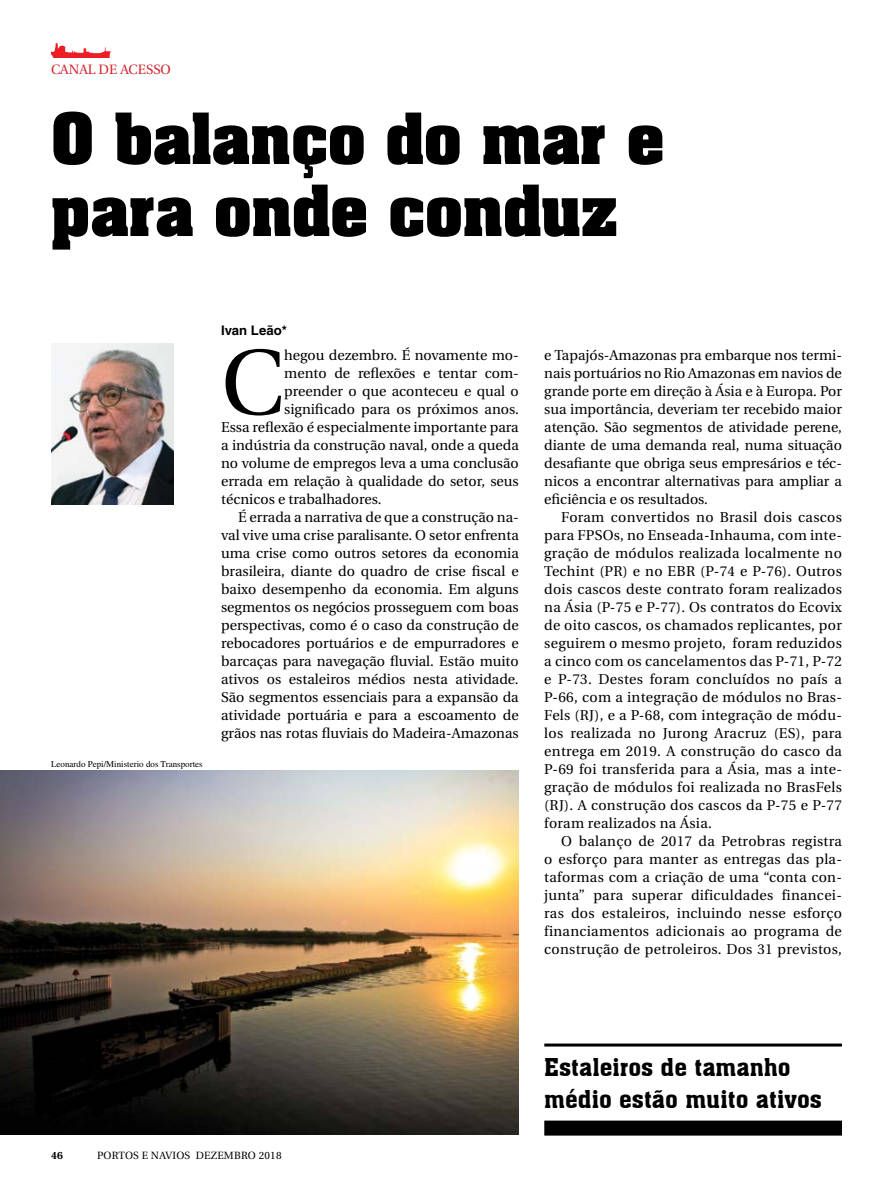
<style>
.page{position:relative;width:893px;height:1191px;background:#fff}
.page>*{position:absolute;margin:0;border:0;box-sizing:border-box;transform-origin:0 0}
.t1{font:92.25px "Utopia";color:#000}
.t2{font:700 60px/72px "Aachen";color:#000}
.t3{font:24px/31.5px "Aachen BT";color:#000}
.t4{font:14.25px/18px "Utopia";color:#000;text-align:justify}
.t5{font:13.5px "Utopia";color:#d2232a}
.t6{font:700 13.2px "Helvetica";color:#000}
.t7{font:10.5px "Utopia";letter-spacing:.02em;color:#000}
.t8{font:700 10.5px "Utopia";color:#000}
.t9{font:9px "Times";color:#000}
</style>
<div class="page">
<img style="left:51px;top:43px;width:59px;height:15px">
<img style="left:51px;top:343px;width:123px;height:161px">
<hr style="left:544px;top:1043px;width:298px;height:3px;background:#000">
<div style="left:544px;top:1120px;width:298px;height:15px;background:#000"></div>
<img style="left:0;top:771px;width:519px;height:363px">
<p class="t5" style="left:51px;top:62px;width:121px">CANAL DE ACESSO</p>
<h2 class="t2" style="left:51px;top:101px;width:615px">O balanço do mar e para onde conduz</h2>
<p class="t9" style="left:51px;top:758px;width:153px">Leonardo Pepi/Ministerio dos Transportes</p>
<p class="t6" style="left:221px;top:322px;width:67px">Ivan Leão*</p>
<h1 class="t1" style="left:221px;top:332px;width:65px">C</h1>
<p class="t4" style="left:284px;top:346px;width:236px">hegou dezembro. É novamente mo-</p>
<p class="t4" style="left:284px;top:364px;width:236px">mento de reflexões e tentar com-</p>
<p class="t4" style="left:284px;top:382px;width:236px">preender o que aconteceu e qual o</p>
<p class="t4" style="left:284px;top:400px;width:236px">significado para os próximos anos.</p>
<p class="t4" style="left:221px;top:418px;width:299px">Essa reflexão é especialmente importante para</p>
<p class="t4" style="left:221px;top:436px;width:299px">a indústria da construção naval, onde a queda</p>
<p class="t4" style="left:221px;top:454px;width:299px">no volume de empregos leva a uma conclusão</p>
<p class="t4" style="left:221px;top:472px;width:299px">errada em relação à qualidade do setor, seus</p>
<p class="t4" style="left:221px;top:490px;width:162px">técnicos e trabalhadores.</p>
<p class="t4" style="left:238px;top:508px;width:282px">É errada a narrativa de que a construção na-</p>
<p class="t4" style="left:221px;top:526px;width:299px">val vive uma crise paralisante. O setor enfrenta</p>
<p class="t4" style="left:221px;top:544px;width:299px">uma crise como outros setores da economia</p>
<p class="t4" style="left:221px;top:562px;width:299px">brasileira, diante do quadro de crise fiscal e</p>
<p class="t4" style="left:221px;top:580px;width:299px">baixo desempenho da economia. Em alguns</p>
<p class="t4" style="left:221px;top:598px;width:299px">segmentos os negócios prosseguem com boas</p>
<p class="t4" style="left:221px;top:616px;width:299px">perspectivas, como é o caso da construção de</p>
<p class="t4" style="left:221px;top:634px;width:299px">rebocadores portuários e de empurradores e</p>
<p class="t4" style="left:221px;top:652px;width:299px">barcaças para navegação fluvial. Estão muito</p>
<p class="t4" style="left:221px;top:670px;width:299px">ativos os estaleiros médios nesta atividade.</p>
<p class="t4" style="left:221px;top:688px;width:299px">São segmentos essenciais para a expansão da</p>
<p class="t4" style="left:221px;top:706px;width:299px">atividade portuária e para a escoamento de</p>
<p class="t4" style="left:221px;top:724px;width:299px">grãos nas rotas fluviais do Madeira-Amazonas</p>
<p class="t4" style="left:544px;top:346px;width:299px">e Tapajós-Amazonas pra embarque nos termi&shy;nais portuários no Rio Amazonas em navios de grande porte em direção à Ásia e à Europa. Por sua importância, deveriam ter recebido maior atenção. São segmentos de atividade perene, diante de uma demanda real, numa situação desafiante que obriga seus empresários e téc&shy;nicos a encontrar alternativas para ampliar a eficiência e os resultados.</p>
<p class="t4" style="left:544px;top:508px;width:299px;text-indent:17px">Foram convertidos no Brasil dois cascos para FPSOs, no Enseada-Inhauma, com inte&shy;gração de módulos realizada localmente no Techint (PR) e no EBR (P-74 e P-76). Outros dois cascos deste contrato foram realizados na Ásia (P-75 e P-77). Os contratos do Ecovix de oito cascos, os chamados replicantes, por seguirem o mesmo projeto, foram reduzidos a cinco com os cancelamentos das P-71, P-72 e P-73. Destes foram concluídos no país a P-66, com a integração de módulos no Bras-Fels (RJ), e a P-68, com integração de módu&shy;los realizada no Jurong Aracruz (ES), para entrega em 2019. A construção do casco da P-69 foi transferida para a Ásia, mas a inte&shy;gração de módulos foi realizada no BrasFels (RJ). A construção dos cascos da P-75 e P-77 foram realizados na Ásia.</p>
<p class="t4" style="left:544px;top:832px;width:299px;text-indent:17px">O balanço de 2017 da Petrobras registra o esforço para manter as entregas das pla&shy;taformas com a criação de uma “conta con&shy;junta” para superar dificuldades financei&shy;ras dos estaleiros, incluindo nesse esforço financiamentos adicionais ao programa de construção de petroleiros. Dos 31 previstos,</p>
<p class="t8" style="left:51px;top:1149px;width:13px">46</p>
<p class="t7" style="left:97px;top:1149px;width:186px">PORTOS E NAVIOS DEZEMBRO 2018</p>
<h3 class="t3" style="left:544px;top:1051px;width:279px">Estaleiros de tamanho médio estão muito ativos</h3>
</div>
